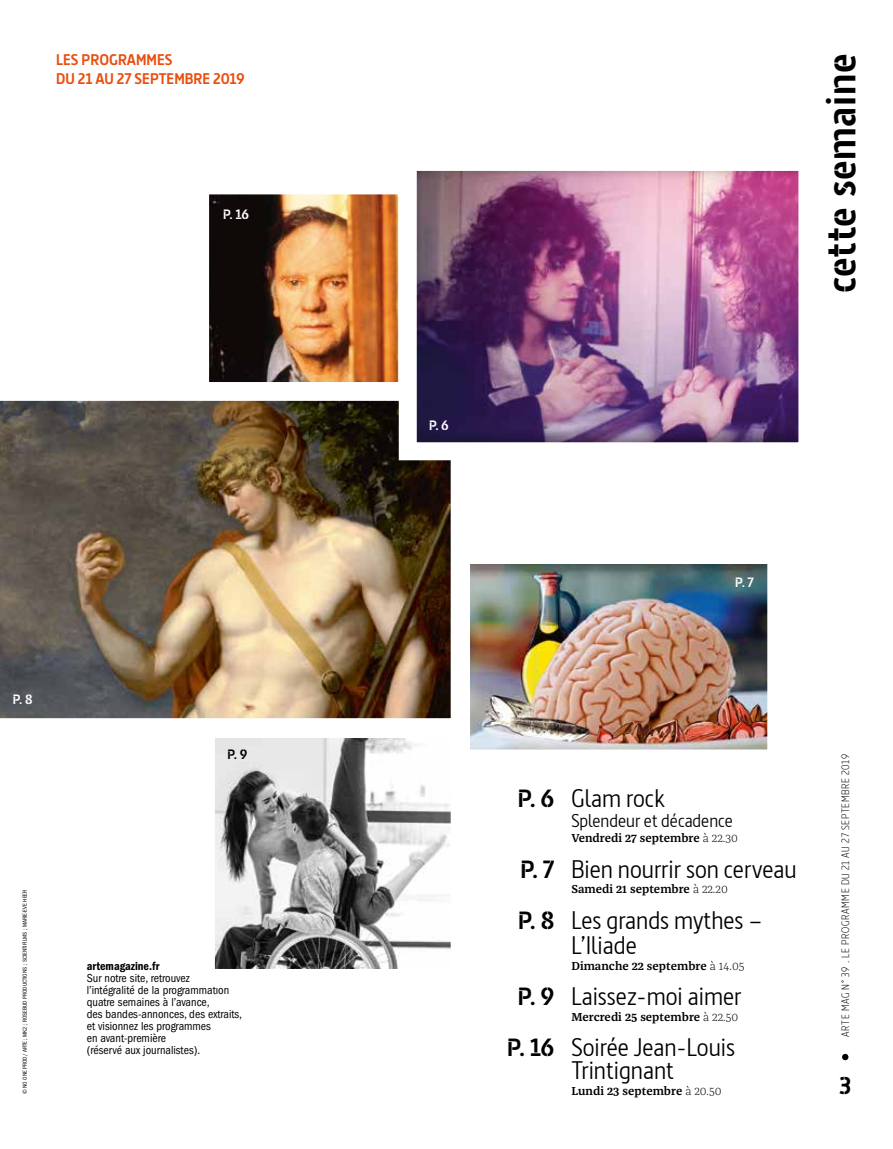
<style>
.page{position:relative;width:893px;height:1149px;background:#fff}
.page>*{position:absolute;margin:0;border:0;box-sizing:border-box;transform-origin:0 0}
.t1{font:700 42px "Barna Stencil";letter-spacing:.015em;color:#000}
.t2{font:24.75px/25.5px "Barna";color:#000}
.t3{font:700 24.15px "Barna Stencil";color:#000}
.t4{font:18px "Barna";color:#000}
.t5{font:700 15.3px/19.2px "Barna";color:#e94e0f}
.t6{font:700 13.5px "Barna Stencil";color:#fff}
.t7{font:700 13.5px "Barna Stencil";color:#000}
.t8{font:condensed 12px/12px "ITC Franklin Gothic Std";color:#000}
.t9{font:600 12px "Franziska OT";color:#000}
.t10{font:12px "ITC Franklin Gothic Std Dm Cd";color:#000}
.t11{font:300 10.5px "Barna";letter-spacing:.065em;color:#000}
.t12{font:condensed 6px "ITC Franklin Gothic Std";color:#000}
.s1{font-family:"Barna Stencil";font-weight:700}
.s2{font-weight:300}
</style>
<div class="page">
<img style="left:0;top:400px;width:451px;height:319px">
<svg style="left:842px;top:1053px;width:6px;height:6px"></svg>
<img style="left:190px;top:194px;width:200px;height:207px">
<img style="left:390px;top:170px;width:409px;height:299px">
<img style="left:443px;top:537px;width:325px;height:213px">
<svg style="left:188px;top:710px;width:290px;height:259px"></svg>
<p class="t5" style="left:56px;top:50px;width:190px">LES PROGRAMMES<br>DU 21 AU 27 SEPTEMBRE 2019</p>
<p class="t6" style="left:223px;top:206px;width:27px">P. 16</p>
<p class="t6" style="left:13px;top:690px;width:21px">P. 8</p>
<p class="t12" style="left:21px;top:1093px;width:206px;rotate:-90deg">© NO ONE PROD/ ARTE ; MK2 ; ROSEBUD PRODUCTIONS ; SCIENTIFILMS ; MARIE-EVE HEER</p>
<p class="t7" style="left:227px;top:746px;width:21px">P. 9</p>
<p class="t10" style="left:87px;top:958px;width:74px">artemagazine.fr</p>
<p class="t8" style="left:87px;top:971px;width:157px">Sur notre site, retrouvez<br>l’intégralité de la programmation quatre semaines à l’avance,<br>des bandes-annonces, des extraits, et visionnez les programmes<br>en avant-première<br>(réservé aux journalistes).</p>
<p class="t6" style="left:429px;top:417px;width:21px">P. 6</p>
<h1 class="t1" style="left:815px;top:293px;width:241px;rotate:-90deg">cette semaine</h1>
<p class="t6" style="left:735px;top:573px;width:20px">P. 7</p>
<h2 class="t2" style="left:518px;top:785px;width:148px"><span class="s1">P. 6</span> Glam rock</h2>
<h3 class="t4" style="left:571px;top:809px;width:163px">Splendeur et décadence</h3>
<p class="t9" style="left:571px;top:831px;width:168px">Vendredi 27 septembre <span class="s2">à 22.30</span></p>
<h2 class="t2" style="left:520px;top:855px;width:278px"><span class="s1">P. 7</span> Bien nourrir son cerveau</h2>
<p class="t9" style="left:571px;top:882px;width:158px">Samedi 21 septembre <span class="s2">à 22.20</span></p>
<h2 class="t2" style="left:571px;top:906px;width:193px;text-indent:-53px"><span class="s1">P. 8</span> Les grands mythes –<br>L’Iliade</h2>
<p class="t9" style="left:571px;top:958px;width:175px">Dimanche 22 septembre <span class="s2">à 14.05</span></p>
<h2 class="t2" style="left:518px;top:983px;width:225px"><span class="s1">P. 9</span> Laissez-moi aimer</h2>
<p class="t9" style="left:571px;top:1009px;width:168px">Mercredi 25 septembre <span class="s2">à 22.50</span></p>
<h2 class="t2" style="left:507px;top:1035px;width:229px;line-height:22.5px;text-align:center"><span class="s1">P. 16</span> Soirée Jean-Louis<br>Trintignant</h2>
<p class="t9" style="left:571px;top:1083px;width:152px">Lundi 23 septembre <span class="s2">à 20.50</span></p>
<p class="t11" style="left:839px;top:1036px;width:284px;rotate:-90deg">ARTE MAG N° 39 . LE PROGRAMME DU 21 AU 27 SEPTEMBRE 2019</p>
<h3 class="t3" style="left:839px;top:1070px;width:13px">3</h3>
</div>
